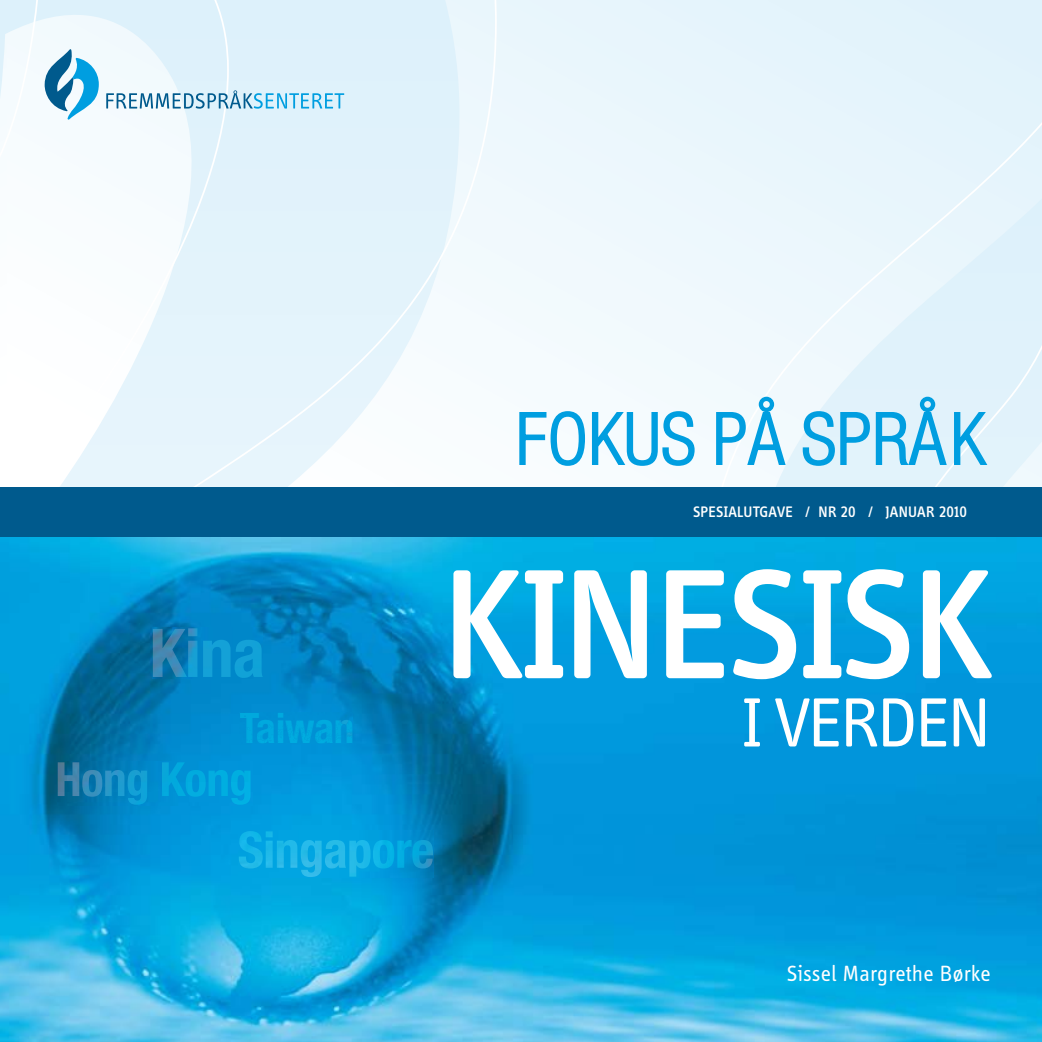
<style>
.page{position:relative;width:1042px;height:1042px;background:#fff}
.page>*{position:absolute;margin:0;border:0;box-sizing:border-box;transform-origin:0 0}
.t1{font:500 161px "Info OT Disp";letter-spacing:-.01em;color:#fff}
.t2{font:300 condensed 71.75px "Helvetica Neue";letter-spacing:.015em;color:#009ee0}
.t3{font:71.75px "Info OT Disp";letter-spacing:-.02em;color:#fff}
.t4{font:700 condensed 42px "Helvetica Neue";letter-spacing:-.015em;color:#00a9dd}
.t5{font:22.75px "Info OT Disp";letter-spacing:.01em;color:#fff}
.t6{font:500 15.75px "Info OT Disp";letter-spacing:.02em;color:#fff}
.s1{color:#00a9de}
.s2{color:#00aade}
</style>
<div class="page">
<svg style="left:497px;top:0;width:545px;height:438px"></svg>
<svg style="left:704px;top:112px;width:338px;height:375px;background:#e8f5fc"></svg>
<svg style="left:99px;top:0;width:398px;height:487px;fill:#e4f4fc"></svg>
<img style="left:0;top:537px;width:1042px;height:505px">
<img style="left:58px;top:762px;width:192px;height:43px">
<img style="left:153px;top:628px;width:110px;height:50px">
<div style="left:240px;top:712px;width:113px;height:31px;background:#0090d3"></div>
<img style="left:239px;top:831px;width:194px;height:46px">
<svg style="left:518px;top:410px;width:177px;height:56px"></svg>
<svg style="left:715px;top:396px;width:72px;height:70px"></svg>
<svg style="left:802px;top:396px;width:187px;height:71px;background:#bbe4f6"></svg>
<div style="left:0;top:487px;width:1042px;height:50px;background:#005a8d"></div>
<svg style="left:106px;top:90px;width:238px;height:19px"></svg>
<svg style="left:0;top:0;width:99px;height:487px"></svg>
<h3 class="t4" style="left:239px;top:702px;width:117px">T<span class="s1">ai</span><span class="s2">wa</span>n</h3>
<h2 class="t2" style="left:516px;top:397px;width:471px">FOKUS PÅ SPRÅK</h2>
<p class="t6" style="left:693px;top:502px;width:275px">SPESIALUTGAVE / NR 20 / JANUAR 2010</p>
<h1 class="t1" style="left:443px;top:525px;width:552px">KINESISK</h1>
<h2 class="t3" style="left:743px;top:678px;width:249px">I VERDEN</h2>
<h3 class="t5" style="left:787px;top:959px;width:205px">Sissel Margrethe Børke</h3>
</div>
